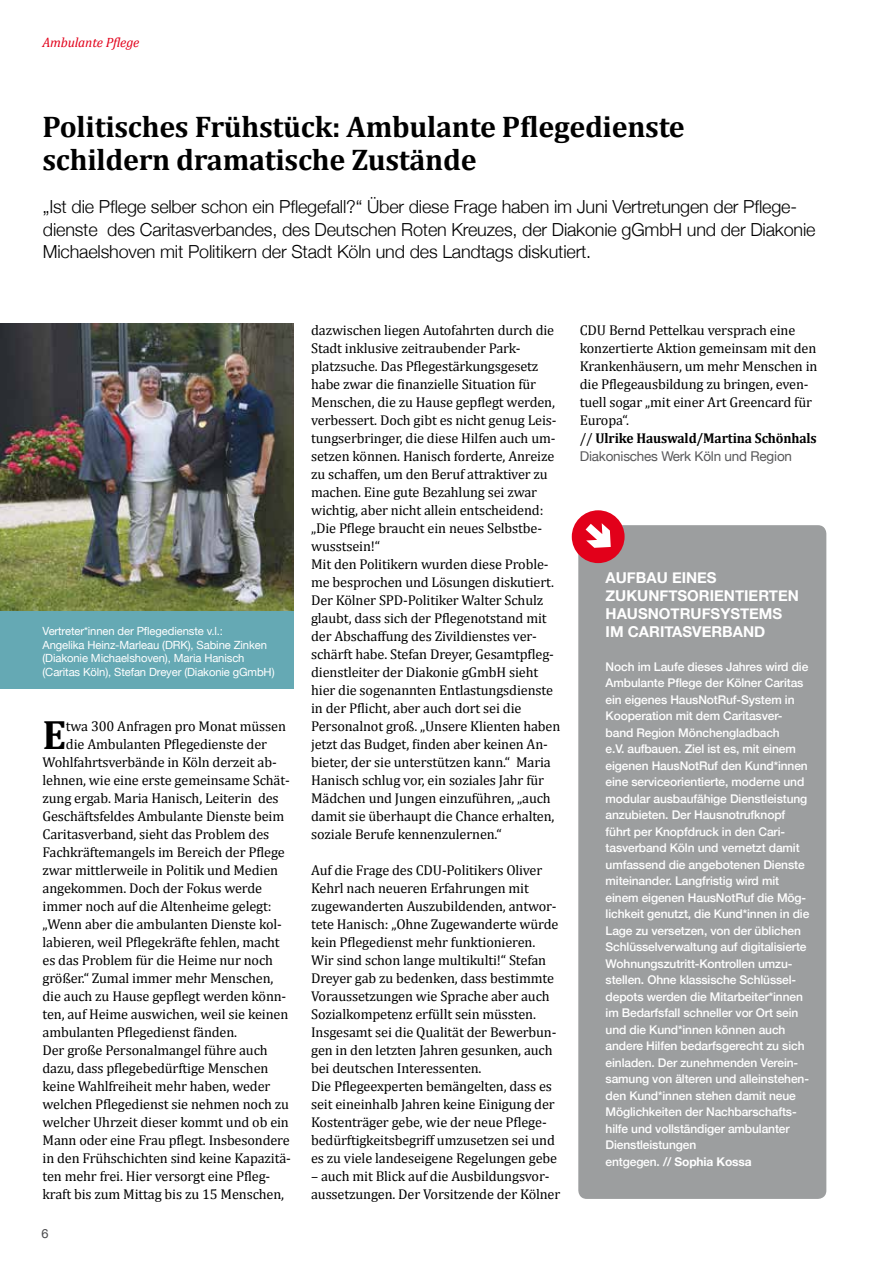
<style>
.page{position:relative;width:893px;height:1263px;background:#fff}
.page>*{position:absolute;margin:0;border:0;box-sizing:border-box;transform-origin:0 0}
.t1{font:700 41.25px "Cambria";color:#000}
.t2{font:700 30px/33px "Cambria";letter-spacing:-.01em;color:#000}
.t3{font:300 18px/22.5px "Helvetica Neue";letter-spacing:-.01em;color:#000}
.t4{font:700 15px/18px "Helvetica Neue";color:#fff}
.t5{font:14.25px/18px "Cambria";letter-spacing:-.01em;color:#000}
.t6{font:13.5px "Helvetica Neue";letter-spacing:-.015em;color:#58585a}
.t7{font:italic 13.5px "Cambria";letter-spacing:-.01em;color:#e2001a}
.t8{font:12.75px "Helvetica Neue";color:#4b4b4d}
.t9{font:500 12px/16.5px "Helvetica Neue";letter-spacing:-.01em;color:#fff}
.t10{font:11.25px/13.5px "Helvetica Neue";letter-spacing:-.01em;color:#fff}
.s1{font-weight:700}
</style>
<div class="page">
<img style="left:0;top:323px;width:293px;height:288px">
<div style="left:0;top:611px;width:293px;height:78px;background:#65a9b4"></div>
<div style="left:578px;top:525px;width:248px;height:674px;background:#9c9e9f;border-radius:9px"></div>
<div style="left:572px;top:510px;width:53px;height:53px;background:#e2001a;border-radius:50%"></div>
<svg style="left:586px;top:523px;width:25px;height:25px"></svg>
<p class="t7" style="left:43px;top:33px;width:98px">Ambulante Pflege</p>
<h2 class="t2" style="left:43px;top:109px;width:644px">Politisches Frühstück: Ambulante Pflegedienste schildern dramatische Zustände</h2>
<p class="t3" style="left:43px;top:194px;width:774px">„Ist die Pflege selber schon ein Pflegefall?“ Über diese Frage haben im Juni Vertretungen der Pflege&shy;dienste des Caritasverbandes, des Deutschen Roten Kreuzes, der Diakonie gGmbH und der Diakonie<br>Michaelshoven mit Politikern der Stadt Köln und des Landtags diskutiert.</p>
<p class="t10" style="left:43px;top:625px;width:234px">Vertreter*innen der Pflegedienste v.l.:<br>Angelika Heinz-Marleau (DRK), Sabine Zinken (Diakonie Michaelshoven), Maria Hanisch (Caritas Köln), Stefan Dreyer (Diakonie gGmbH)</p>
<h1 class="t1" style="left:43px;top:706px;width:25px">E</h1>
<p class="t5" style="left:66px;top:717px;width:221px">twa 300 Anfragen pro Monat müssen</p>
<p class="t5" style="left:66px;top:735px;width:203px">die Ambulanten Pflegedienste der</p>
<p class="t5" style="left:43px;top:753px;width:236px">Wohlfahrtsverbände in Köln derzeit ab-</p>
<p class="t5" style="left:43px;top:771px;width:249px">lehnen, wie eine erste gemeinsame Schät-</p>
<p class="t5" style="left:43px;top:789px;width:238px">zung ergab. Maria Hanisch, Leiterin des</p>
<p class="t5" style="left:43px;top:807px;width:243px">Geschäftsfeldes Ambulante Dienste beim</p>
<p class="t5" style="left:43px;top:825px;width:228px">Caritasverband, sieht das Problem des</p>
<p class="t5" style="left:43px;top:843px;width:244px">Fachkräftemangels im Bereich der Pflege</p>
<p class="t5" style="left:43px;top:861px;width:237px">zwar mittlerweile in Politik und Medien</p>
<p class="t5" style="left:43px;top:879px;width:221px">angekommen. Doch der Fokus werde</p>
<p class="t5" style="left:43px;top:897px;width:231px">immer noch auf die Altenheime gelegt:</p>
<p class="t5" style="left:43px;top:915px;width:241px">„Wenn aber die ambulanten Dienste kol-</p>
<p class="t5" style="left:43px;top:933px;width:239px">labieren, weil Pflegekräfte fehlen, macht</p>
<p class="t5" style="left:43px;top:951px;width:232px">es das Problem für die Heime nur noch</p>
<p class="t5" style="left:43px;top:969px;width:232px">größer.“ Zumal immer mehr Menschen,</p>
<p class="t5" style="left:43px;top:987px;width:245px">die auch zu Hause gepflegt werden könn-</p>
<p class="t5" style="left:43px;top:1005px;width:247px">ten, auf Heime auswichen, weil sie keinen</p>
<p class="t5" style="left:43px;top:1023px;width:196px">ambulanten Pflegedienst fänden.</p>
<p class="t5" style="left:43px;top:1041px;width:227px">Der große Personalmangel führe auch</p>
<p class="t5" style="left:43px;top:1059px;width:227px">dazu, dass pflegebedürftige Menschen</p>
<p class="t5" style="left:43px;top:1077px;width:229px">keine Wahlfreiheit mehr haben, weder</p>
<p class="t5" style="left:43px;top:1095px;width:248px">welchen Pflegedienst sie nehmen noch zu</p>
<p class="t5" style="left:43px;top:1113px;width:248px">welcher Uhrzeit dieser kommt und ob ein</p>
<p class="t5" style="left:43px;top:1131px;width:249px">Mann oder eine Frau pflegt. Insbesondere</p>
<p class="t5" style="left:43px;top:1149px;width:250px">in den Frühschichten sind keine Kapazitä-</p>
<p class="t5" style="left:43px;top:1167px;width:229px">ten mehr frei. Hier versorgt eine Pfleg-</p>
<p class="t5" style="left:43px;top:1185px;width:243px">kraft bis zum Mittag bis zu 15 Menschen,</p>
<p class="t8" style="left:41px;top:1224px;width:9px">6</p>
<p class="t5" style="left:311px;top:321px;width:251px">dazwischen liegen Autofahrten durch die Stadt inklusive zeitraubender Park&shy;platzsuche. Das Pflegestärkungsgesetz habe zwar die finanzielle Situation für Menschen, die zu Hause gepflegt werden, verbessert. Doch gibt es nicht genug Leis&shy;tungserbringer, die diese Hilfen auch um&shy;setzen können. Hanisch forderte, Anreize zu schaffen, um den Beruf attraktiver zu machen. Eine gute Bezahlung sei zwar wichtig, aber nicht allein entscheidend: „Die Pflege braucht ein neues Selbstbe&shy;wusstsein!“<br>Mit den Politikern wurden diese Proble&shy;me besprochen und Lösungen diskutiert.<br>Der Kölner SPD-Politiker Walter Schulz glaubt, dass sich der Pflegenotstand mit der Abschaffung des Zivildienstes ver&shy;schärft habe. Stefan Dreyer, Gesamtpfleg&shy;dienstleiter der Diakonie gGmbH sieht hier die sogenannten Entlastungsdienste in der Pflicht, aber auch dort sei die Personalnot groß. „Unsere Klienten haben jetzt das Budget, finden aber keinen An&shy;bieter, der sie unterstützen kann.“ Maria Hanisch schlug vor, ein soziales Jahr für Mädchen und Jungen einzuführen, „auch damit sie überhaupt die Chance erhalten, soziale Berufe kennenzulernen.“</p>
<p class="t5" style="left:311px;top:861px;width:249px">Auf die Frage des CDU-Politikers Oliver Kehrl nach neueren Erfahrungen mit zugewanderten Auszubildenden, antwor&shy;tete Hanisch: „Ohne Zugewanderte würde kein Pflegedienst mehr funktionieren.<br>Wir sind schon lange multikulti!“ Stefan Dreyer gab zu bedenken, dass bestimmte Voraussetzungen wie Sprache aber auch Sozialkompetenz erfüllt sein müssten.<br>Insgesamt sei die Qualität der Bewerbun&shy;gen in den letzten Jahren gesunken, auch bei deutschen Interessenten.<br>Die Pflegeexperten bemängelten, dass es seit eineinhalb Jahren keine Einigung der Kostenträger gebe, wie der neue Pflege&shy;bedürftigkeitsbegriff umzusetzen sei und es zu viele landeseigene Regelungen gebe</p>
<p class="t5" style="left:311px;top:1167px;width:251px">– auch mit Blick auf die Ausbildungsvor&shy;aussetzungen. Der Vorsitzende der Kölner</p>
<p class="t5" style="left:580px;top:321px;width:239px">CDU Bernd Pettelkau versprach eine konzertierte Aktion gemeinsam mit den Krankenhäusern, um mehr Menschen in die Pflegeausbildung zu bringen, even&shy;tuell sogar „mit einer Art Greencard für Europa“.<br>// <span class="s1">Ulrike Hauswald/Martina Schönhals</span></p>
<p class="t6" style="left:580px;top:446px;width:214px">Diakonisches Werk Köln und Region</p>
<p class="t4" style="left:606px;top:569px;width:195px">AUFBAU EINES<br>ZUKUNFTSORIENTIERTEN<br>HAUSNOTRUFSYSTEMS<br>IM CARITASVERBAND</p>
<p class="t9" style="left:606px;top:657px;width:205px">Noch im Laufe dieses Jahres wird die Ambulante Pflege der Kölner Caritas ein eigenes HausNotRuf-System in Kooperation mit dem Caritasver&shy;band Region Mönchengladbach<br>e.V. aufbauen. Ziel ist es, mit einem eigenen HausNotRuf den Kund*innen eine serviceorientierte, moderne und modular ausbaufähige Dienstleistung anzubieten. Der Hausnotrufknopf führt per Knopfdruck in den Cari&shy;tasverband Köln und vernetzt damit umfassend die angebotenen Dienste miteinander. Langfristig wird mit einem eigenen HausNotRuf die Mög&shy;lichkeit genutzt, die Kund*innen in die Lage zu versetzen, von der üblichen Schlüsselverwaltung auf digitalisierte Wohnungszutritt-Kontrollen umzu&shy;stellen. Ohne klassische Schlüssel&shy;depots werden die Mitarbeiter*innen im Bedarfsfall schneller vor Ort sein und die Kund*innen können auch andere Hilfen bedarfsgerecht zu sich einladen. Der zunehmenden Verein&shy;samung von älteren und alleinstehen&shy;den Kund*innen stehen damit neue Möglichkeiten der Nachbarschafts&shy;hilfe und vollständiger ambulanter Dienstleistungen<br>entgegen. // <span class="s1">Sophia Kossa</span></p>
</div>
